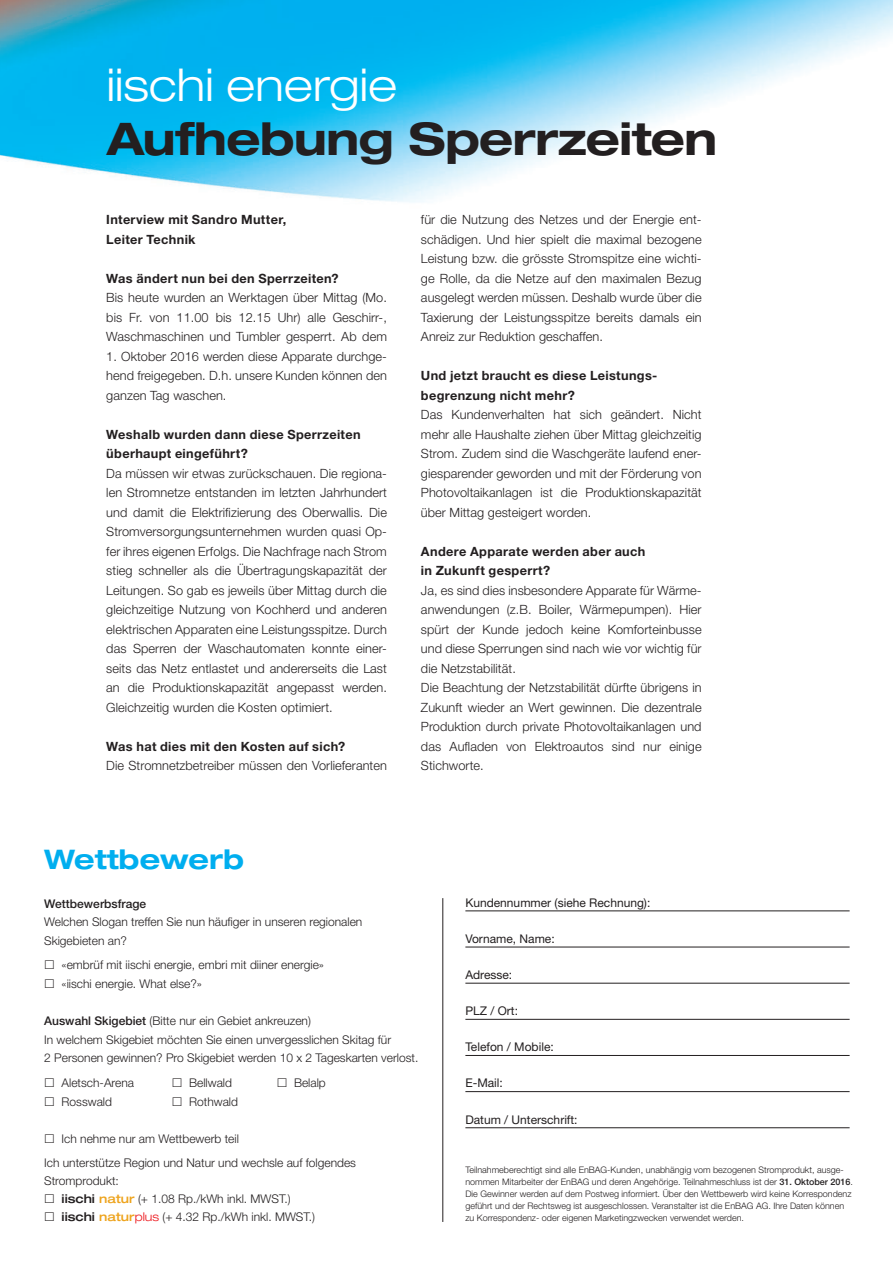
<style>
.page{position:relative;width:893px;height:1263px;background:#fff}
.page>*{position:absolute;margin:0;border:0;box-sizing:border-box;transform-origin:0 0}
.t1{font:700 expanded 45px "Helvetica Neue";letter-spacing:-.02em;color:#231f20}
.t2{font:300 expanded 45px "Helvetica Neue";letter-spacing:.005em;color:#fff}
.t3{font:700 expanded 27px "Helvetica Neue";color:#00aeef}
.t4{font:300 12.75px/19.5px "Helvetica Neue";letter-spacing:.005em;color:#231f20;text-align:justify}
.t5{font:700 12.75px/19.5px "Helvetica Neue";letter-spacing:.025em;color:#231f20}
.t6{font:300 12px/18.8px "Helvetica Neue";color:#231f20}
.t7{font:12px "Helvetica Neue";color:#231f20}
.t8{font:500 12px "Helvetica Neue";color:#231f20}
.t9{font:300 9px/12px "Helvetica Neue";color:#231f20}
.s1{font-weight:500}
.s2{font-weight:500;font-stretch:expanded}
.s3{font-weight:500;font-stretch:expanded;color:#eea41e}
.s4{font-stretch:expanded;color:#ee1d23}
</style>
<div class="page">
<img style="left:0;top:0;width:893px;height:202px">
<hr style="left:465px;top:983px;width:385px;height:1px;background:#231f20">
<hr style="left:465px;top:1055px;width:385px;height:1px;background:#231f20">
<hr style="left:465px;top:1091px;width:385px;height:1px;background:#231f20">
<hr style="left:465px;top:1127px;width:385px;height:1px;background:#231f20">
<hr style="left:465px;top:947px;width:385px;height:1px;background:#231f20">
<hr style="left:465px;top:1019px;width:385px;height:1px;background:#231f20">
<hr style="left:465px;top:911px;width:385px;height:1px;background:#231f20">
<hr style="left:443px;top:898px;width:1px;height:324px;background:#231f20">
<h1 class="t2" style="left:107px;top:58px;width:292px">iischi energie</h1>
<h1 class="t1" style="left:107px;top:110px;width:612px">Aufhebung Sperrzeiten</h1>
<p class="t5" style="left:106px;top:210px;width:182px">Interview mit Sandro Mutter,<br>Leiter Technik</p>
<p class="t5" style="left:106px;top:268px;width:234px">Was ändert nun bei den Sperrzeiten?</p>
<p class="t4" style="left:106px;top:288px;width:282px">Bis heute wurden an Werktagen über Mittag (Mo. bis Fr. von 11.00 bis 12.15 Uhr) alle Geschirr-, Waschmaschinen und Tumbler gesperrt. Ab dem</p>
<p class="t4" style="left:106px;top:346px;width:282px">1. Oktober 2016 werden diese Apparate durchge&shy;hend freigegeben. D.h. unsere Kunden können den ganzen Tag waschen.</p>
<p class="t5" style="left:106px;top:424px;width:256px">Weshalb wurden dann diese Sperrzeiten überhaupt eingeführt?</p>
<p class="t4" style="left:106px;top:463px;width:282px">Da müssen wir etwas zurückschauen. Die regiona&shy;len Stromnetze entstanden im letzten Jahrhundert und damit die Elektrifizierung des Oberwallis. Die Stromversorgungsunternehmen wurden quasi Op&shy;fer ihres eigenen Erfolgs. Die Nachfrage nach Strom stieg schneller als die Übertragungskapazität der Leitungen. So gab es jeweils über Mittag durch die gleichzeitige Nutzung von Kochherd und anderen elektrischen Apparaten eine Leistungsspitze. Durch das Sperren der Waschautomaten konnte einer&shy;seits das Netz entlastet und andererseits die Last an die Produktionskapazität angepasst werden.<br>Gleichzeitig wurden die Kosten optimiert.</p>
<p class="t5" style="left:106px;top:736px;width:241px">Was hat dies mit den Kosten auf sich?</p>
<p class="t4" style="left:106px;top:756px;width:282px">Die Stromnetzbetreiber müssen den Vorlieferanten</p>
<h2 class="t3" style="left:44px;top:842px;width:201px">Wettbewerb</h2>
<p class="t4" style="left:421px;top:210px;width:282px">für die Nutzung des Netzes und der Energie ent&shy;schädigen. Und hier spielt die maximal bezogene Leistung bzw. die grösste Stromspitze eine wichti&shy;ge Rolle, da die Netze auf den maximalen Bezug ausgelegt werden müssen. Deshalb wurde über die Taxierung der Leistungsspitze bereits damals ein Anreiz zur Reduktion geschaffen.</p>
<p class="t5" style="left:421px;top:366px;width:238px">Und jetzt braucht es diese Leistungs&shy;begrenzung nicht mehr?</p>
<p class="t4" style="left:421px;top:405px;width:282px">Das Kundenverhalten hat sich geändert. Nicht mehr alle Haushalte ziehen über Mittag gleichzeitig Strom. Zudem sind die Waschgeräte laufend ener&shy;giesparender geworden und mit der Förderung von Photovoltaikanlagen ist die Produktionskapazität über Mittag gesteigert worden.</p>
<p class="t5" style="left:421px;top:541px;width:226px">Andere Apparate werden aber auch in Zukunft gesperrt?</p>
<p class="t4" style="left:421px;top:580px;width:282px;text-align:left">Ja, es sind dies insbesondere Apparate für Wärme&shy;anwendungen (z.B. Boiler, Wärmepumpen). Hier spürt der Kunde jedoch keine Komforteinbusse und diese Sperrungen sind nach wie vor wichtig für die Netzstabilität.<br>Die Beachtung der Netzstabilität dürfte übrigens in Zukunft wieder an Wert gewinnen. Die dezentrale Produktion durch private Photovoltaikanlagen und das Aufladen von Elektroautos sind nur einige Stichworte.</p>
<p class="t8" style="left:44px;top:896px;width:104px">Wettbewerbsfrage</p>
<p class="t6" style="left:44px;top:912px;width:320px">Welchen Slogan treffen Sie nun häufiger in unseren regionalen<br>Skigebieten an?</p>
<p class="t6" style="left:62px;top:956px;width:264px;line-height:18.3px">«embrüf mit iischi energie, embri mit diiner energie» «iischi energie. What else?»</p>
<p class="t6" style="left:44px;top:1011px;width:376px"><span class="s1">Auswahl Skigebiet</span> (Bitte nur ein Gebiet ankreuzen)<br>In welchem Skigebiet möchten Sie einen unvergesslichen Skitag für<br>2 Personen gewinnen? Pro Skigebiet werden 10 x 2 Tageskarten verlost.</p>
<p class="t6" style="left:62px;top:1073px;width:74px">Aletsch-Arena</p>
<p class="t6" style="left:189px;top:1073px;width:44px">Bellwald</p>
<p class="t6" style="left:294px;top:1073px;width:33px">Belalp</p>
<p class="t6" style="left:62px;top:1092px;width:52px">Rosswald</p>
<p class="t6" style="left:189px;top:1092px;width:50px">Rothwald</p>
<p class="t6" style="left:44px;top:1126px;width:313px;line-height:24px;text-indent:17px">Ich nehme nur am Wettbewerb teil<br>Ich unterstütze Region und Natur und wechsle auf folgendes</p>
<p class="t6" style="left:62px;top:1171px;width:255px;line-height:18px;text-indent:-17px">Stromprodukt:<br><span class="s2">iischi</span> <span class="s3">natur</span> (+ 1.08 Rp./kWh inkl. MWST.) <span class="s2">iischi</span> <span class="s3">natur</span><span class="s4">plus</span> (+ 4.32 Rp./kWh inkl. MWST.)</p>
<p class="t7" style="left:465px;top:895px;width:186px">Kundennummer (siehe Rechnung):</p>
<p class="t7" style="left:465px;top:931px;width:91px">Vorname, Name:</p>
<p class="t7" style="left:465px;top:967px;width:48px">Adresse:</p>
<p class="t7" style="left:465px;top:1004px;width:54px">PLZ / Ort:</p>
<p class="t7" style="left:465px;top:1040px;width:90px">Telefon / Mobile:</p>
<p class="t7" style="left:465px;top:1076px;width:39px">E-Mail:</p>
<p class="t7" style="left:465px;top:1112px;width:114px">Datum / Unterschrift:</p>
<p class="t9" style="left:465px;top:1163px;width:389px">Teilnahmeberechtigt sind alle EnBAG-Kunden, unabhängig vom bezogenen Stromprodukt, ausge&shy;nommen Mitarbeiter der EnBAG und deren Angehörige. Teilnahmeschluss ist der <span class="s1">31. Oktober 2016</span>.<br>Die Gewinner werden auf dem Postweg informiert. Über den Wettbewerb wird keine Korrespondenz geführt und der Rechtsweg ist ausgeschlossen. Veranstalter ist die EnBAG AG. Ihre Daten können zu Korrespondenz- oder eigenen Marketingzwecken verwendet werden.</p>
</div>
